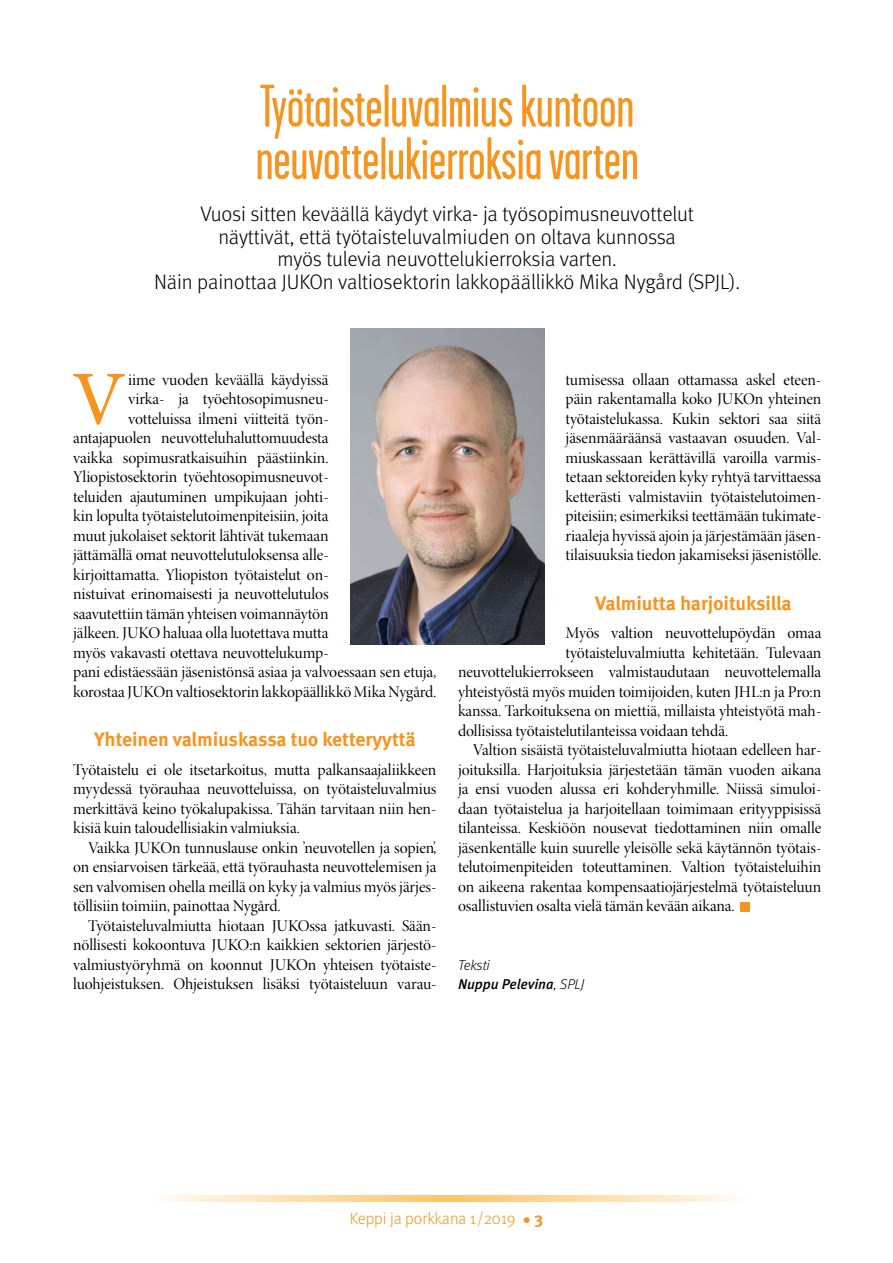
<style>
.page{position:relative;width:893px;height:1263px;background:#fff}
.page>*{position:absolute;margin:0;border:0;box-sizing:border-box;transform-origin:0 0}
.leipis_10_12_ANF3{font:500 76.5px "Minion Pro";color:#f7941e}
.ots_1{font:60px/52.5px "Garage Gothic";letter-spacing:-.005em;color:#f7941e}
.ingr_14_15{font:300 21px/22.5px "Meta OT";letter-spacing:-.005em;color:#000;text-align:center}
.väliots_1{font:700 19.5px "Meta OT";letter-spacing:-.005em;color:#f7941e}
.leipis_11_13{font:16.5px/19.5px "Minion Pro Disp";letter-spacing:-.005em;color:#000;text-align:justify}
.leipis_10_12_ANF3-2{font:16.5px "Minion Pro Disp";letter-spacing:-.005em;color:#000}
.leipis_10_12_EI_SIS{font:16.5px/19.5px "Minion Pro Disp";letter-spacing:-.005em;color:#000;text-align:justify}
.t1{font:300 16.5px "Meta OT";letter-spacing:-.01em;color:#f7941e}
.kirjoittaja_TIED{font:italic 500 14.25px "Meta OT";letter-spacing:-.005em;color:#000}
.kirjoittaja_TIED-2{font:italic 300 14.25px "Meta OT";letter-spacing:-.01em;color:#000}
.s1{font-weight:300}
.s2{font-weight:700}
</style>
<div class="page">
<svg style="left:162px;top:1196px;width:576px;height:5px;background:#fedeab"></svg>
<div style="left:741px;top:902px;width:9px;height:9px;background:#f7941e"></div>
<img style="left:350px;top:328px;width:194px;height:317px">
<p class="ots_1" style="left:256px;top:81px;width:385px">Työtaisteluvalmius kuntoon neuvottelukierroksia varten</p>
<p class="ingr_14_15" style="left:200px;top:203px;width:495px">Vuosi sitten keväällä käydyt virka- ja työsopimusneuvottelut näyttivät, että työtaisteluvalmiuden on oltava kunnossa myös tulevia neuvottelukierroksia varten.</p>
<p class="ingr_14_15" style="left:154px;top:271px;width:588px">Näin painottaa JUKOn valtiosektorin lakkopäällikkö Mika Nygård (SPJL).</p>
<p class="leipis_10_12_ANF3" style="left:72px;top:353px;width:55px">V</p>
<p class="leipis_10_12_ANF3-2" style="left:128px;top:370px;width:202px">iime vuoden keväällä käydyissä</p>
<p class="leipis_10_12_ANF3-2" style="left:128px;top:389px;width:202px">virka- ja työehtosopimusneu-</p>
<p class="leipis_10_12_ANF3-2" style="left:128px;top:409px;width:202px">votteluissa ilmeni viitteitä työn-</p>
<p class="leipis_10_12_ANF3-2" style="left:73px;top:428px;width:257px">antajapuolen neuvotteluhaluttomuudesta</p>
<p class="leipis_10_12_ANF3-2" style="left:73px;top:448px;width:257px">vaikka sopimusratkaisuihin päästiinkin.</p>
<p class="leipis_10_12_ANF3-2" style="left:73px;top:467px;width:257px">Yliopistosektorin työehtosopimusneuvot-</p>
<p class="leipis_10_12_ANF3-2" style="left:73px;top:487px;width:257px">teluiden ajautuminen umpikujaan johti-</p>
<p class="leipis_10_12_ANF3-2" style="left:73px;top:506px;width:257px">kin lopulta työtaistelutoimenpiteisiin, joita</p>
<p class="leipis_10_12_ANF3-2" style="left:73px;top:526px;width:257px">muut jukolaiset sektorit lähtivät tukemaan</p>
<p class="leipis_10_12_ANF3-2" style="left:73px;top:545px;width:257px">jättämällä omat neuvottelutuloksensa alle-</p>
<p class="leipis_10_12_ANF3-2" style="left:73px;top:565px;width:257px">kirjoittamatta. Yliopiston työtaistelut on-</p>
<p class="leipis_10_12_ANF3-2" style="left:73px;top:584px;width:257px">nistuivat erinomaisesti ja neuvottelutulos</p>
<p class="leipis_10_12_ANF3-2" style="left:73px;top:604px;width:257px">saavutettiin tämän yhteisen voimannäytön</p>
<p class="leipis_10_12_ANF3-2" style="left:73px;top:623px;width:257px">jälkeen. JUKO haluaa olla luotettava mutta</p>
<p class="leipis_10_12_ANF3-2" style="left:73px;top:643px;width:257px">myös vakavasti otettava neuvottelukump-</p>
<p class="leipis_10_12_ANF3-2" style="left:73px;top:662px;width:365px">pani edistäessään jäsenistönsä asiaa ja valvoessaan sen etuja,</p>
<p class="leipis_10_12_ANF3-2" style="left:73px;top:682px;width:365px">korostaa JUKOn valtiosektorin lakkopäällikkö Mika Nygård.</p>
<p class="väliots_1" style="left:94px;top:727px;width:323px">Yhteinen valmiuskassa tuo ketteryyttä</p>
<p class="leipis_10_12_EI_SIS" style="left:73px;top:760px;width:365px">Työtaistelu ei ole itsetarkoitus, mutta palkansaajaliikkeen myydessä työrauhaa neuvotteluissa, on työtaisteluvalmius merkittävä keino työkalupakissa. Tähän tarvitaan niin hen&shy;kisiä kuin taloudellisiakin valmiuksia.</p>
<p class="leipis_11_13" style="left:73px;top:838px;width:365px;text-indent:15px">Vaikka JUKOn tunnuslause onkin ’neuvotellen ja sopien’, on ensiarvoisen tärkeää, että työrauhasta neuvottelemisen ja sen valvomisen ohella meillä on kyky ja valmius myös järjes&shy;töllisiin toimiin, painottaa Nygård.</p>
<p class="leipis_11_13" style="left:73px;top:916px;width:365px;text-indent:15px">Työtaisteluvalmiutta hiotaan JUKOssa jatkuvasti. Sään&shy;nöllisesti kokoontuva JUKO:n kaikkien sektorien järjestö&shy;valmiustyöryhmä on koonnut JUKOn yhteisen työtaiste&shy;luohjeistuksen. Ohjeistuksen lisäksi työtaisteluun varau-</p>
<p class="leipis_11_13" style="left:566px;top:370px;width:258px;text-align:left">tumisessa ollaan ottamassa askel eteen&shy;päin rakentamalla koko JUKOn yhteinen työtaistelukassa. Kukin sektori saa siitä jäsenmääräänsä vastaavan osuuden. Val&shy;miuskassaan kerättävillä varoilla varmis&shy;tetaan sektoreiden kyky ryhtyä tarvittaessa ketterästi valmistaviin työtaistelutoimen&shy;piteisiin; esimerkiksi teettämään tukimate&shy;riaaleja hyvissä ajoin ja järjestämään jäsen&shy;tilaisuuksia tiedon jakamiseksi jäsenistölle.</p>
<p class="väliots_1" style="left:595px;top:591px;width:198px">Valmiutta harjoituksilla</p>
<p class="leipis_10_12_EI_SIS" style="left:566px;top:624px;width:257px">Myös valtion neuvottelupöydän omaa</p>
<p class="leipis_10_12_EI_SIS" style="left:566px;top:643px;width:257px">työtaisteluvalmiutta kehitetään. Tulevaan</p>
<p class="leipis_10_12_EI_SIS" style="left:458px;top:663px;width:365px">neuvottelukierrokseen valmistaudutaan neuvottelemalla</p>
<p class="leipis_10_12_EI_SIS" style="left:458px;top:682px;width:365px">yhteistyöstä myös muiden toimijoiden, kuten JHL:n ja Pro:n</p>
<p class="leipis_10_12_EI_SIS" style="left:458px;top:702px;width:365px">kanssa. Tarkoituksena on miettiä, millaista yhteistyötä mah-</p>
<p class="leipis_10_12_EI_SIS" style="left:458px;top:721px;width:272px">dollisissa työtaistelutilanteissa voidaan tehdä.</p>
<p class="leipis_11_13" style="left:458px;top:741px;width:365px;text-indent:15px">Valtion sisäistä työtaisteluvalmiutta hiotaan edelleen har&shy;joituksilla. Harjoituksia järjestetään tämän vuoden aikana ja ensi vuoden alussa eri kohderyhmille. Niissä simuloi&shy;daan työtaistelua ja harjoitellaan toimimaan erityyppisissä tilanteissa. Keskiöön nousevat tiedottaminen niin omalle jäsenkentälle kuin suurelle yleisölle sekä käytännön työtais&shy;telutoimenpiteiden toteuttaminen. Valtion työtaisteluihin on aikeena rakentaa kompensaatiojärjestelmä työtaisteluun osallistuvien osalta vielä tämän kevään aikana.</p>
<p class="kirjoittaja_TIED-2" style="left:458px;top:956px;width:33px">Teksti</p>
<p class="kirjoittaja_TIED" style="left:458px;top:975px;width:128px">Nuppu Pelevina<span class="s1">, SPLJ</span></p>
<p class="t1" style="left:350px;top:1209px;width:195px">Keppi ja porkkana 1/2019 <span class="s2">• 3</span></p>
</div>
